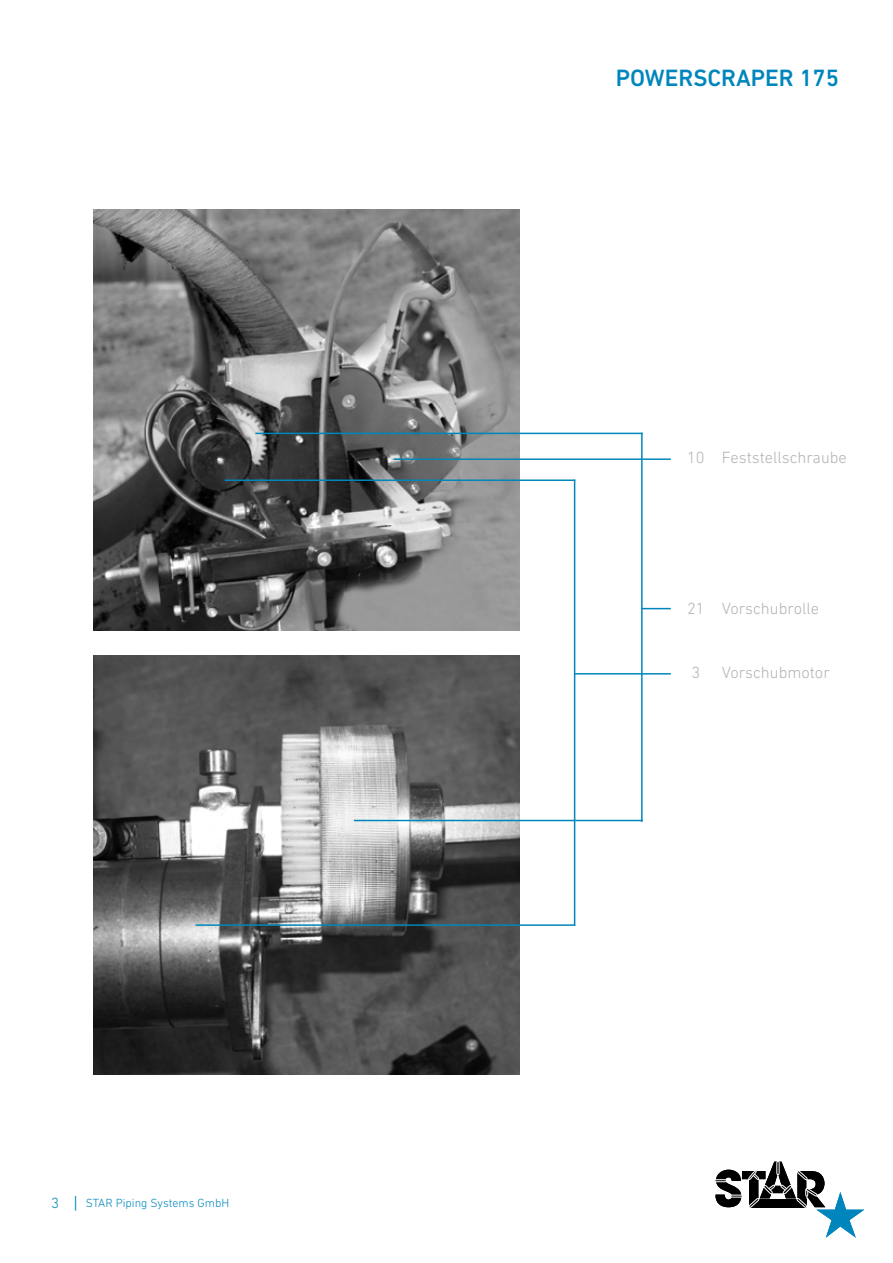
<style>
.page{position:relative;width:893px;height:1263px;background:#fff}
.page>*{position:absolute;margin:0;border:0;box-sizing:border-box;transform-origin:0 0}
.t1{font:500 24px "DIN Next LT Pro";color:#0086bc}
.t2{font:300 16.5px "DIN Next LT Pro";color:#b1b3b4}
.t3{font:300 12px "DIN Next LT Pro";color:#0086bc}
.s1{font-size:15px}
.s2{font-family:"Arial";font-weight:400}
</style>
<div class="page">
<svg style="left:714px;top:1161px;width:150px;height:77px"></svg>
<img style="left:94px;top:210px;width:426px;height:420px">
<img style="left:94px;top:655px;width:426px;height:420px">
<hr style="left:255px;top:433px;width:388px;height:1px;background:#0086bc">
<hr style="left:354px;top:820px;width:289px;height:1px;background:#0086bc">
<hr style="left:641px;top:433px;width:2px;height:389px;background:#0086bc">
<hr style="left:225px;top:479px;width:350px;height:2px;background:#0086bc">
<hr style="left:574px;top:480px;width:1px;height:446px;background:#0086bc">
<hr style="left:196px;top:924px;width:379px;height:2px;background:#0086bc">
<hr style="left:575px;top:673px;width:96px;height:1px;background:#0086bc">
<svg style="left:643px;top:608px;width:28px;height:1px"></svg>
<hr style="left:394px;top:458px;width:277px;height:2px;background:#0086bc">
<p class="t3" style="left:51px;top:1196px;width:179px"><span class="s1">3</span> <span class="s2">│</span> STAR Piping Systems GmbH</p>
<h1 class="t1" style="left:616px;top:64px;width:225px">POWERSCRAPER 175</h1>
<p class="t2" style="left:687px;top:448px;width:161px">10 Feststellschraube</p>
<p class="t2" style="left:687px;top:598px;width:133px">21 Vorschubrolle</p>
<p class="t2" style="left:691px;top:663px;width:10px">3</p>
<p class="t2" style="left:722px;top:663px;width:110px">Vorschubmotor</p>
</div>
